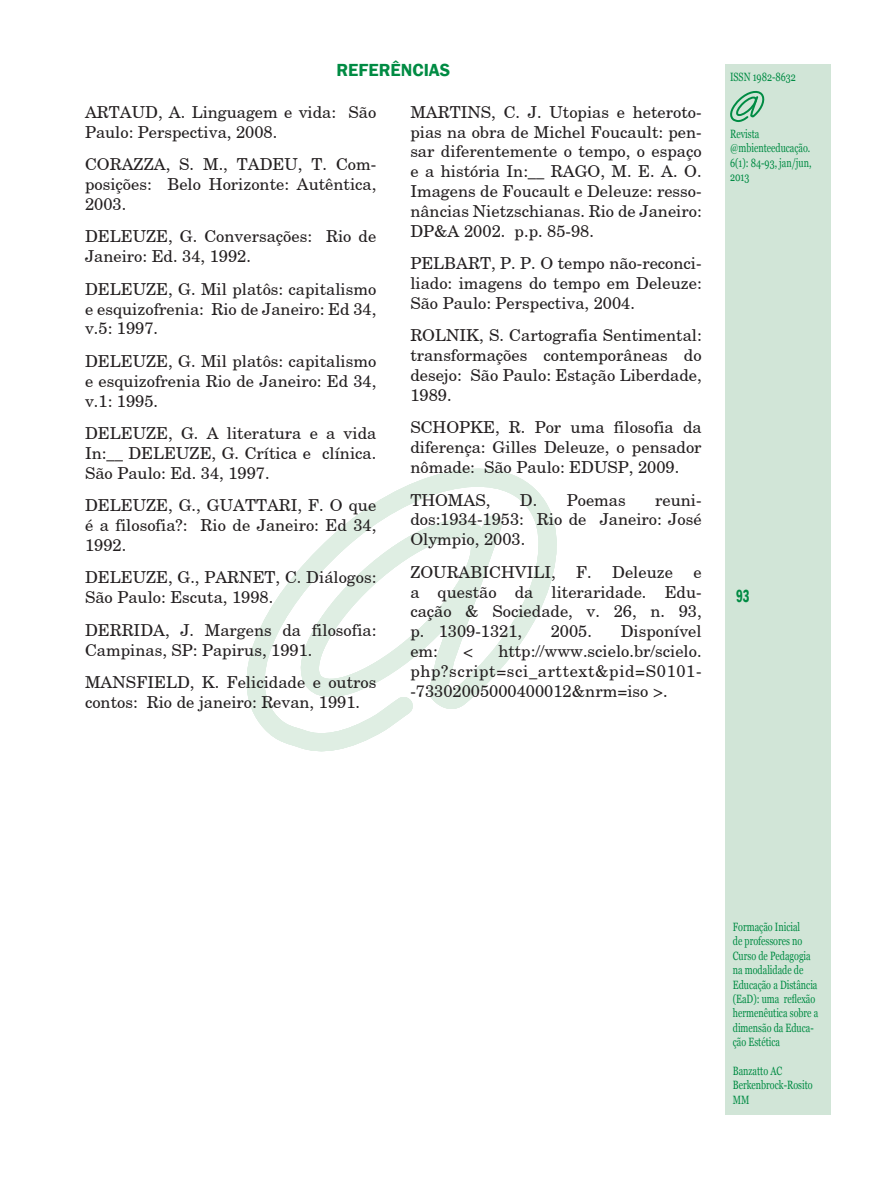
<style>
.page{position:relative;width:893px;height:1191px;background:#fff}
.page>*{position:absolute;margin:0;border:0;box-sizing:border-box;transform-origin:0 0}
.titulo_02{font:600 18px "Franklin Gothic";color:#008b43}
.t1{font:600 condensed 18px "Franklin Gothic";color:#008b43;scale:.75 1}
.biblio{font:16.5px/19.8px "New Century Schoolbook";color:#231f20;text-align:justify}
.t2{font:12px/14.4px "Georgia";color:#008b43;scale:.75 1}
</style>
<div class="page">
<div style="left:725px;top:64px;width:105px;height:1050px;background:#d1e5d7"></div>
<svg style="left:246px;top:468px;width:311px;height:284px"></svg>
<svg style="left:730px;top:91px;width:35px;height:31px"></svg>
<p class="titulo_02" style="left:336px;top:59px;width:115px">REFERÊNCIAS</p>
<p class="biblio" style="left:85px;top:102px;width:293px">ARTAUD, A. Linguagem e vida: São<br>Paulo: Perspectiva, 2008.</p>
<p class="biblio" style="left:85px;top:154px;width:293px">CORAZZA, S. M., TADEU, T. Com&shy;posições: Belo Horizonte: Autêntica, 2003.</p>
<p class="biblio" style="left:85px;top:226px;width:293px">DELEUZE, G. Conversações: Rio de<br>Janeiro: Ed. 34, 1992.</p>
<p class="biblio" style="left:85px;top:278px;width:293px">DELEUZE, G. Mil platôs: capitalismo e esquizofrenia: Rio de Janeiro: Ed 34, v.5: 1997.</p>
<p class="biblio" style="left:85px;top:351px;width:293px">DELEUZE, G. Mil platôs: capitalismo e esquizofrenia Rio de Janeiro: Ed 34, v.1: 1995.</p>
<p class="biblio" style="left:85px;top:423px;width:293px">DELEUZE, G. A literatura e a vida In:__ DELEUZE, G. Crítica e clínica.<br>São Paulo: Ed. 34, 1997.</p>
<p class="biblio" style="left:85px;top:495px;width:293px">DELEUZE, G., GUATTARI, F. O que é a filosofia?: Rio de Janeiro: Ed 34, 1992.</p>
<p class="biblio" style="left:85px;top:567px;width:293px">DELEUZE, G., PARNET, C. Diálogos:<br>São Paulo: Escuta, 1998.</p>
<p class="biblio" style="left:85px;top:619px;width:293px">DERRIDA, J. Margens da filosofia:<br>Campinas, SP: Papirus, 1991.</p>
<p class="biblio" style="left:85px;top:672px;width:293px">MANSFIELD, K. Felicidade e outros contos: Rio de janeiro: Revan, 1991.</p>
<p class="biblio" style="left:410px;top:102px;width:293px">MARTINS, C. J. Utopias e heteroto&shy;pias na obra de Michel Foucault: pen&shy;sar diferentemente o tempo, o espaço e a história In:__ RAGO, M. E. A. O.<br>Imagens de Foucault e Deleuze: resso&shy;nâncias Nietzschianas. Rio de Janeiro:<br>DP&amp;A 2002. p.p. 85-98.</p>
<p class="biblio" style="left:410px;top:253px;width:293px">PELBART, P. P. O tempo não-reconci&shy;liado: imagens do tempo em Deleuze:<br>São Paulo: Perspectiva, 2004.</p>
<p class="biblio" style="left:410px;top:325px;width:293px">ROLNIK, S. Cartografia Sentimental: transformações contemporâneas do desejo: São Paulo: Estação Liberdade, 1989.</p>
<p class="biblio" style="left:410px;top:417px;width:293px">SCHOPKE, R. Por uma filosofia da diferença: Gilles Deleuze, o pensador nômade: São Paulo: EDUSP, 2009.</p>
<p class="biblio" style="left:410px;top:489px;width:82px">THOMAS,</p>
<p class="biblio" style="left:520px;top:489px;width:107px">D. Poemas</p>
<p class="biblio" style="left:410px;top:489px;width:293px;text-indent:245px">reuni&shy;dos:1934-1953: Rio de Janeiro: José Olympio, 2003.</p>
<p class="biblio" style="left:410px;top:561px;width:293px">ZOURABICHVILI, F. Deleuze e a questão da literaridade. Edu&shy;cação &amp; Sociedade, v. 26, n. 93, p. 1309-1321,</p>
<p class="biblio" style="left:551px;top:621px;width:43px">2005.</p>
<p class="biblio" style="left:621px;top:621px;width:82px">Disponível</p>
<p class="biblio" style="left:410px;top:641px;width:293px;text-indent:88px">http://www.scielo.br/scielo. php?script=sci_arttext&amp;pid=S0101- -73302005000400012&amp;nrm=iso &gt;.</p>
<p class="biblio" style="left:410px;top:641px;width:29px">em:</p>
<p class="biblio" style="left:463px;top:641px;width:11px">&lt;</p>
<p class="t2" style="left:730px;top:69px;width:89px">ISSN 1982-8632</p>
<p class="t2" style="left:730px;top:127px;width:110px">Revista @mbienteeducação.<br>6(1): 84-93, jan/jun,<br>2013</p>
<p class="t1" style="left:736px;top:583px;width:20px">93</p>
<p class="t2" style="left:733px;top:920px;width:115px">Formação Inicial<br>de professores no<br>Curso de Pedagogia na modalidade de<br>Educação a Distância (EaD): uma reflexão hermenêutica sobre a dimensão da Educa&shy;ção Estética</p>
<p class="t2" style="left:733px;top:1064px;width:108px">Banzatto AC<br>Berkenbrock-Rosito<br>MM</p>
</div>
